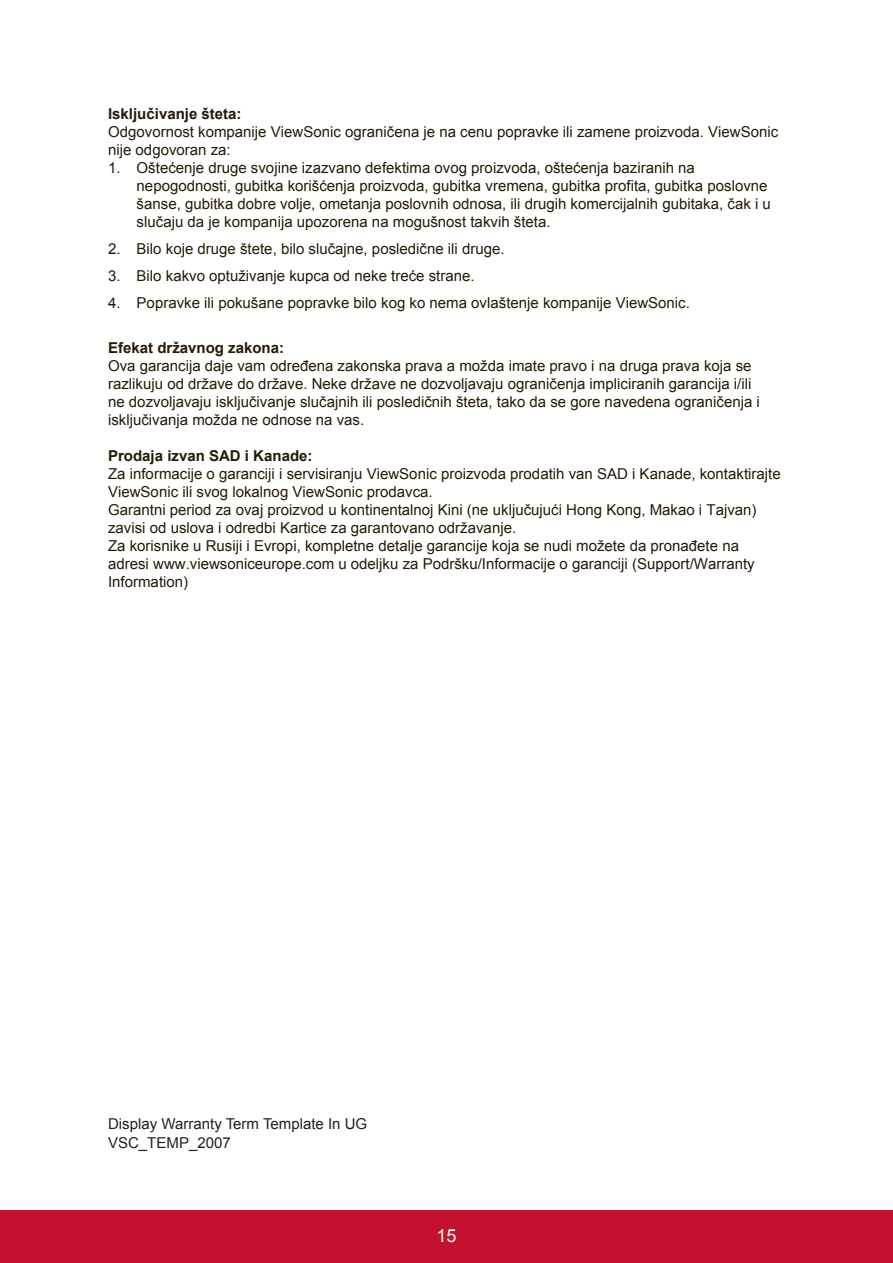
<style>
.page{position:relative;width:893px;height:1263px;background:#fff}
.page>*{position:absolute;margin:0;border:0;box-sizing:border-box;transform-origin:0 0}
.t1{font:18px "Arial";color:#fff}
.t2{font:15px/18px "Arial";color:#251a05}
.t3{font:700 15px "Arial";color:#251a05}
.t4{font:15px/19.5px "Arial";color:#231f20}
</style>
<div class="page">
<div style="left:0;top:1210px;width:892px;height:53px;background:#c3102f"></div>
<p class="t3" style="left:108px;top:104px;width:135px">Isključivanje šteta:</p>
<p class="t2" style="left:108px;top:123px;width:671px">Odgovornost kompanije ViewSonic ograničena je na cenu popravke ili zamene proizvoda. ViewSonic nije odgovoran za:</p>
<p class="t2" style="left:136px;top:159px;width:635px;text-indent:-28px">1. Oštećenje druge svojine izazvano defektima ovog proizvoda, oštećenja baziranih na nepogodnosti, gubitka korišćenja proizvoda, gubitka vremena, gubitka profita, gubitka poslovne šanse, gubitka dobre volje, ometanja poslovnih odnosa, ili drugih komercijalnih gubitaka, čak i u slučaju da je kompanija upozorena na mogušnost takvih šteta.</p>
<p class="t2" style="left:108px;top:240px;width:398px">2. Bilo koje druge štete, bilo slučajne, posledične ili druge.</p>
<p class="t2" style="left:108px;top:267px;width:368px">3. Bilo kakvo optuživanje kupca od neke treće strane.</p>
<p class="t2" style="left:108px;top:294px;width:583px">4. Popravke ili pokušane popravke bilo kog ko nema ovlaštenje kompanije ViewSonic.</p>
<p class="t3" style="left:108px;top:338px;width:177px">Efekat državnog zakona:</p>
<p class="t2" style="left:108px;top:357px;width:653px">Ova garancija daje vam određena zakonska prava a možda imate pravo i na druga prava koja se razlikuju od države do države. Neke države ne dozvoljavaju ograničenja impliciranih garancija i/ili ne dozvoljavaju isključivanje slučajnih ili posledičnih šteta, tako da se gore navedena ograničenja i isključivanja možda ne odnose na vas.</p>
<p class="t3" style="left:108px;top:446px;width:206px">Prodaja izvan SAD i Kanade:</p>
<p class="t2" style="left:108px;top:465px;width:673px">Za informacije o garanciji i servisiranju ViewSonic proizvoda prodatih van SAD i Kanade, kontaktirajte ViewSonic ili svog lokalnog ViewSonic prodavca.<br>Garantni period za ovaj proizvod u kontinentalnoj Kini (ne uključujući Hong Kong, Makao i Tajvan) zavisi od uslova i odredbi Kartice za garantovano održavanje.<br>Za korisnike u Rusiji i Evropi, kompletne detalje garancije koja se nudi možete da pronađete na adresi www.viewsoniceurope.com u odeljku za Podršku/Informacije o garanciji (Support/Warranty Information)</p>
<p class="t4" style="left:108px;top:1114px;width:260px">Display Warranty Term Template In UG<br>VSC_TEMP_2007</p>
<p class="t1" style="left:436px;top:1223px;width:22px">15</p>
</div>
